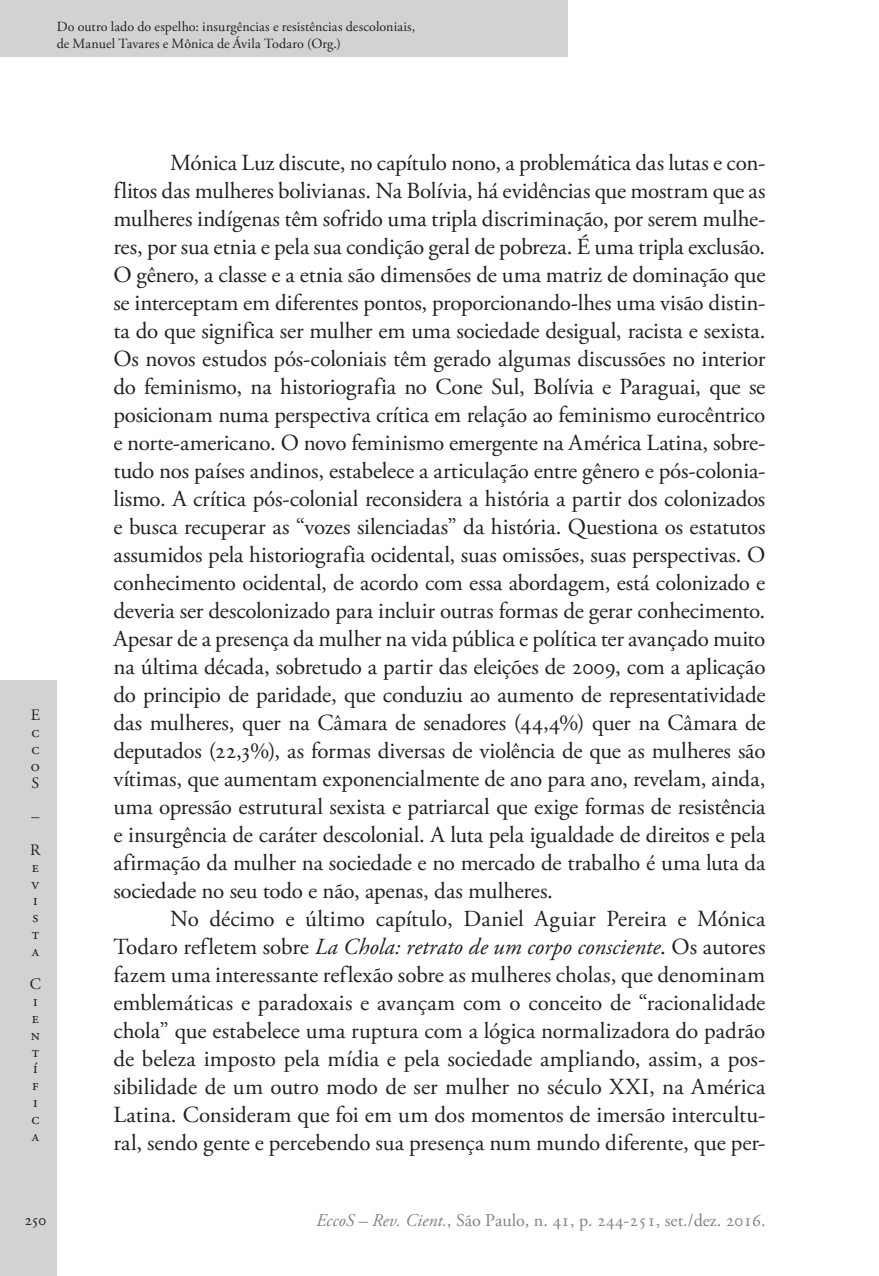
<style>
.page{position:relative;width:879px;height:1276px;background:#fff}
.page>*{position:absolute;margin:0;border:0;box-sizing:border-box;transform-origin:0 0}
.Ec_Normal{font:23px/28px "Adobe Garamond Pro";letter-spacing:-.005em;color:#231f20;text-align:justify}
.t1{font:18px "Adobe Garamond Pro";color:#808285}
.t2{font:16px/16.8px "Adobe Garamond Pro";color:#231f20;text-align:justify}
.t3{font:14px/16.8px "Adobe Garamond Pro";letter-spacing:.005em;color:#231f20}
.s1{font-style:italic}
</style>
<div class="page">
<div style="left:0;top:680px;width:57px;height:596px;background:#d1d2d4"></div>
<div style="left:0;top:0;width:567px;height:57px;background:#d1d2d4"></div>
<p class="t3" style="left:57px;top:18px;width:360px">Do outro lado do espelho: insurgências e resistências descoloniais, de Manuel Tavares e Mônica de Ávila Todaro (Org.)</p>
<p class="t2" style="left:31px;top:707px;width:11px">E c c o S</p>
<p class="t2" style="left:30px;top:800px;width:12px;line-height:33.6px">–<br>R</p>
<p class="t2" style="left:32px;top:859px;width:9px">e v i s t a</p>
<p class="t2" style="left:30px;top:976px;width:13px;text-align:left">C i e n t í f i c a</p>
<p class="Ec_Normal" style="left:113px;top:150px;width:654px;text-indent:57px">Mónica Luz discute, no capítulo nono, a problemática das lutas e con&shy;flitos das mulheres bolivianas. Na Bolívia, há evidências que mostram que as mulheres indígenas têm sofrido uma tripla discriminação, por serem mulhe&shy;res, por sua etnia e pela sua condição geral de pobreza. É uma tripla exclusão.<br>O gênero, a classe e a etnia são dimensões de uma matriz de dominação que se interceptam em diferentes pontos, proporcionando-lhes uma visão distin&shy;ta do que significa ser mulher em uma sociedade desigual, racista e sexista.<br>Os novos estudos pós-coloniais têm gerado algumas discussões no interior do feminismo, na historiografia no Cone Sul, Bolívia e Paraguai, que se posicionam numa perspectiva crítica em relação ao feminismo eurocêntrico e norte-americano. O novo feminismo emergente na América Latina, sobre&shy;tudo nos países andinos, estabelece a articulação entre gênero e pós-colonia&shy;lismo. A crítica pós-colonial reconsidera a história a partir dos colonizados e busca recuperar as “vozes silenciadas” da história. Questiona os estatutos assumidos pela historiografia ocidental, suas omissões, suas perspectivas. O conhecimento ocidental, de acordo com essa abordagem, está colonizado e deveria ser descolonizado para incluir outras formas de gerar conhecimento.<br>Apesar de a presença da mulher na vida pública e política ter avançado muito na última década, sobretudo a partir das eleições de 2009, com a aplicação do principio de paridade, que conduziu ao aumento de representatividade das mulheres, quer na Câmara de senadores (44,4%) quer na Câmara de deputados (22,3%), as formas diversas de violência de que as mulheres são vítimas, que aumentam exponencialmente de ano para ano, revelam, ainda, uma opressão estrutural sexista e patriarcal que exige formas de resistência e insurgência de caráter descolonial. A luta pela igualdade de direitos e pela afirmação da mulher na sociedade e no mercado de trabalho é uma luta da sociedade no seu todo e não, apenas, das mulheres.</p>
<p class="Ec_Normal" style="left:113px;top:906px;width:654px;text-indent:57px">No décimo e último capítulo, Daniel Aguiar Pereira e Mónica Todaro refletem sobre <span class="s1">La Chola: retrato de um corpo consciente</span>. Os autores fazem uma interessante reflexão sobre as mulheres cholas, que denominam emblemáticas e paradoxais e avançam com o conceito de “racionalidade chola” que estabelece uma ruptura com a lógica normalizadora do padrão de beleza imposto pela mídia e pela sociedade ampliando, assim, a pos&shy;sibilidade de um outro modo de ser mulher no século XXI, na América Latina. Consideram que foi em um dos momentos de imersão intercultu&shy;ral, sendo gente e percebendo sua presença num mundo diferente, que per-</p>
<p class="t2" style="left:24px;top:1212px;width:24px">250</p>
<p class="t1" style="left:316px;top:1209px;width:451px"><span class="s1">EccoS – Rev. Cient.</span>, São Paulo, n. 41, p. 244-251, set./dez. 2016.</p>
</div>
